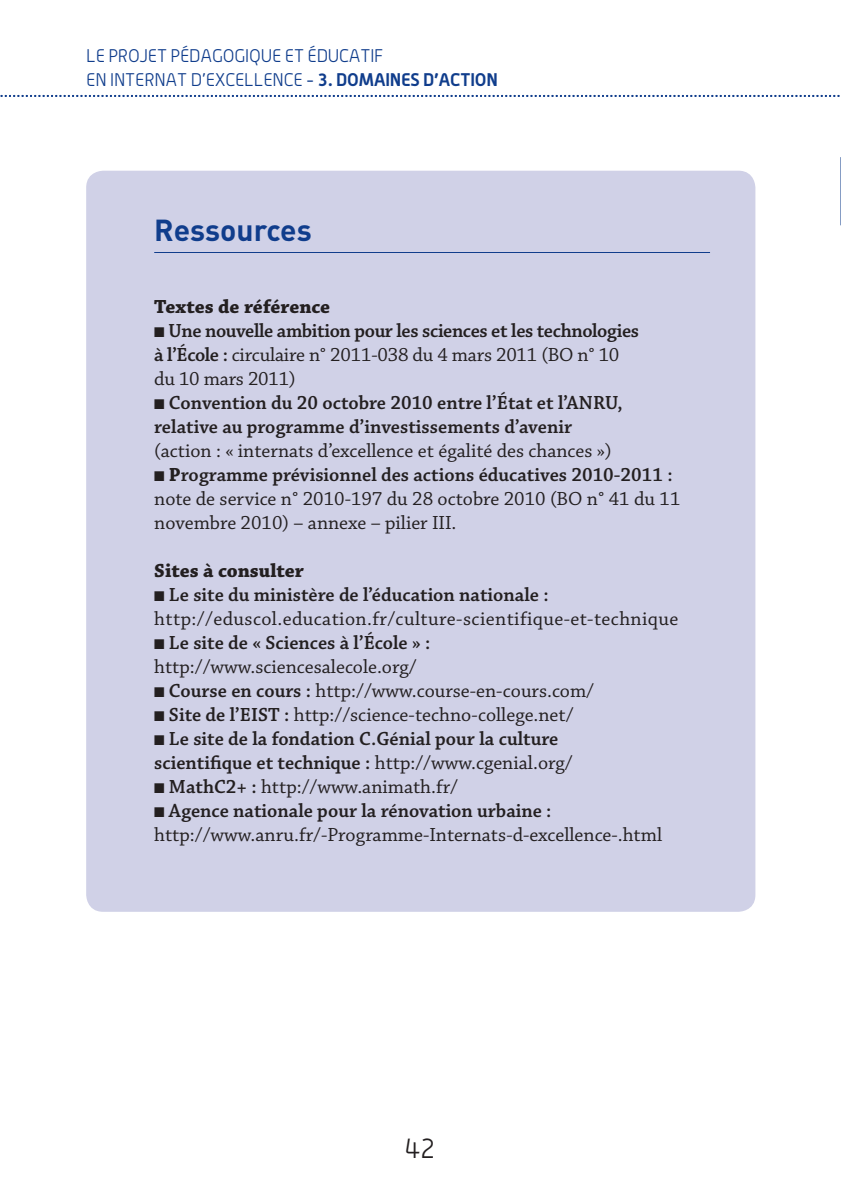
<style>
.page{position:relative;width:841px;height:1192px;background:#fff}
.page>*{position:absolute;margin:0;border:0;box-sizing:border-box;transform-origin:0 0}
.t1{font:700 30px "DIN";color:#103d8c}
.t2{font:300 28px "Alwyn";color:#231f20}
.t3{font:20px/24px "Chaparral Pro";color:#231f20}
.t4{font:600 20px/24px "Chaparral Pro";color:#231f20}
.t5{font:600 20px/24px "Chaparral Pro";letter-spacing:-.02em;color:#231f20}
.t6{font:20px "Chaparral Pro";letter-spacing:.02em;color:#231f20}
.t7{font:700 20px "Chaparral Pro";color:#231f20}
.t8{font:300 18px/24px "Alwyn";letter-spacing:-.01em;color:#103d8c}
.s1{font-weight:700}
.s2{font-weight:400}
.s3{font-weight:600}
</style>
<div class="page">
<svg style="left:0;top:95px;width:840px;height:2px"></svg>
<svg style="left:840px;top:157px;width:1px;height:68px"></svg>
<div style="left:86px;top:171px;width:669px;height:740px;background:#d0d1e7;border-radius:17px"></div>
<hr style="left:154px;top:252px;width:556px;height:1px;background:#103d8c">
<p class="t8" style="left:86px;top:44px;width:413px">LE PROJET PÉDAGOGIQUE ET ÉDUCATIF<br>EN INTERNAT D’EXCELLENCE - <span class="s1">3. DOMAINES D’ACTION</span></p>
<p class="t1" style="left:154px;top:210px;width:159px">Ressources</p>
<p class="t7" style="left:154px;top:294px;width:177px">Textes de référence</p>
<p class="t5" style="left:154px;top:319px;width:486px">■ Une nouvelle ambition pour les sciences et les technologies à l’École : <span class="s2">circulaire n° 2011-038 du 4 mars 2011 (BO n° 10 du 10 mars 2011)</span></p>
<p class="t4" style="left:154px;top:391px;width:470px">■ Convention du 20 octobre 2010 entre l’État et l’ANRU, relative au programme d’investissements d’avenir <span class="s2">(action : « internats d’excellence et égalité des chances »)</span></p>
<p class="t3" style="left:154px;top:463px;width:528px">■ <span class="s1">P</span><span class="s3">rogramme prévisionnel des actions éducatives 2010-2011 : </span>note de service n° 2010-197 du 28 octobre 2010 (BO n° 41 du 11 novembre 2010) – annexe – pilier III.</p>
<p class="t7" style="left:154px;top:558px;width:151px">Sites à consulter</p>
<p class="t4" style="left:154px;top:583px;width:396px">■ Le site du ministère de l’éducation nationale :</p>
<p class="t6" style="left:154px;top:607px;width:525px">http://eduscol.education.fr/culture-scientifique-et-technique</p>
<p class="t3" style="left:154px;top:631px;width:278px">■ <span class="s3">Le site de « Sciences à l’École » : </span>http://www.sciencesalecole.org/</p>
<p class="t3" style="left:154px;top:679px;width:441px">■ <span class="s3">Course en cours :</span> http://www.course-en-cours.com/</p>
<p class="t3" style="left:154px;top:703px;width:421px">■ <span class="s3">Site de l’EIST :</span> http://science-techno-college.net/</p>
<p class="t4" style="left:154px;top:727px;width:420px">■ Le site de la fondation C.Génial pour la culture scientifique et technique : <span class="s2">http://www.cgenial.org/</span></p>
<p class="t3" style="left:154px;top:775px;width:305px">■ <span class="s3">MathC2+ :</span> http://www.animath.fr/</p>
<p class="t4" style="left:154px;top:799px;width:399px">■ Agence nationale pour la rénovation urbaine :</p>
<p class="t3" style="left:154px;top:823px;width:509px">http://www.anru.fr/-Programme-Internats-d-excellence-.html</p>
<h2 class="t2" style="left:404px;top:1131px;width:34px">42</h2>
</div>
